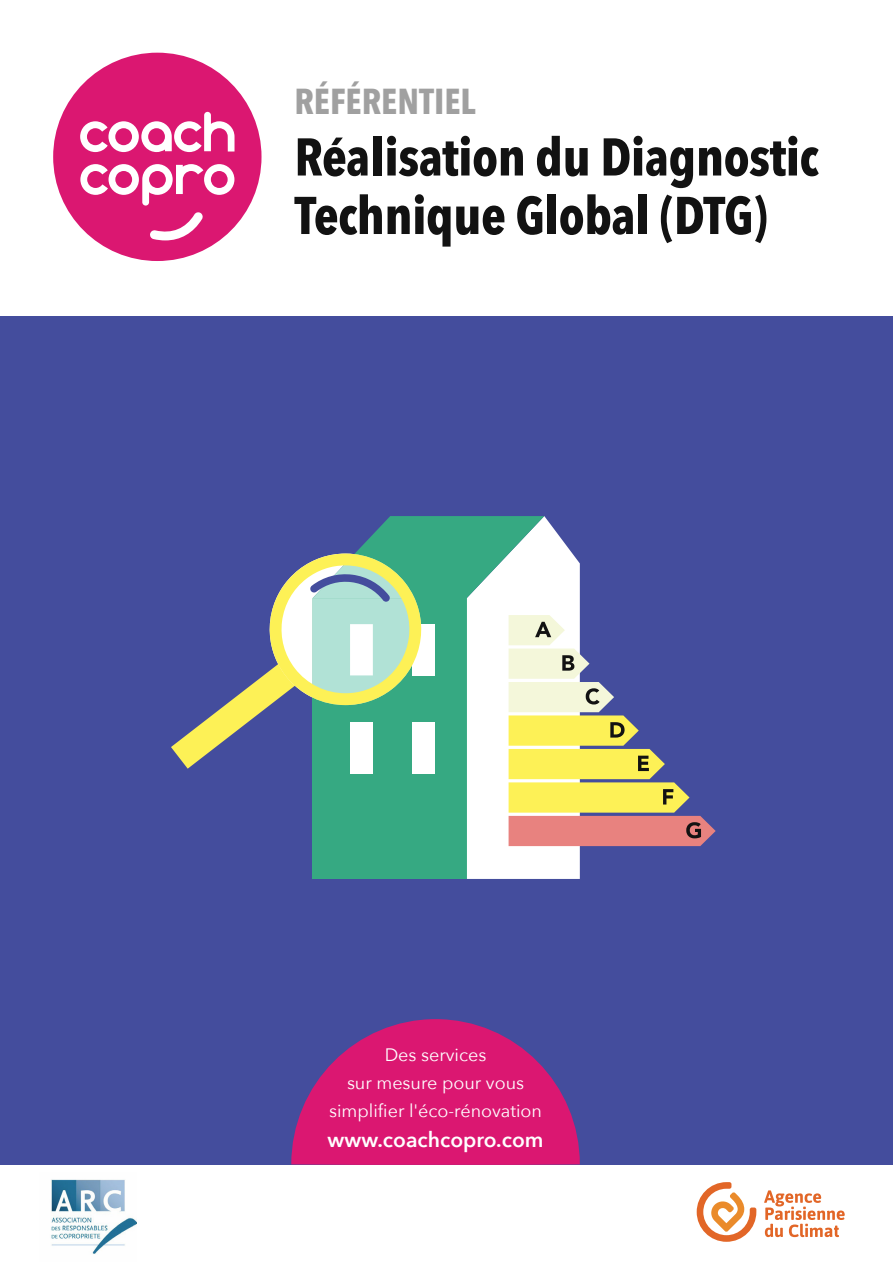
<style>
.page{position:relative;width:893px;height:1263px;background:#fff}
.page>*{position:absolute;margin:0;border:0;box-sizing:border-box;transform-origin:0 0}
.t1{font:700 52.5px/58.5px "Avenir Next Condensed";letter-spacing:-.01em;color:#121212}
.t2{font:700 36px "Avenir Next Condensed";color:#a0a0a0}
.t3{font:600 21px "Avenir Next";color:#fff}
.t4{font:18px/28.2px "Avenir Next";color:#fff;text-align:center}
</style>
<div class="page">
<div style="left:0;top:316px;width:893px;height:849px;background:#444d9d"></div>
<svg style="left:764px;top:1190px;width:81px;height:47px"></svg>
<svg style="left:697px;top:1182px;width:59px;height:60px"></svg>
<div style="left:53px;top:53px;width:208px;height:208px;background:#db1771;border-radius:50%"></div>
<svg style="left:80px;top:112px;width:154px;height:40px"></svg>
<svg style="left:80px;top:164px;width:154px;height:42px"></svg>
<svg style="left:150px;top:212px;width:53px;height:28px"></svg>
<svg style="left:291px;top:1019px;width:289px;height:146px"></svg>
<svg style="left:171px;top:516px;width:545px;height:363px"></svg>
<img style="left:51px;top:1179px;width:85px;height:75px">
<h2 class="t2" style="left:294px;top:80px;width:183px">RÉFÉRENTIEL</h2>
<h1 class="t1" style="left:294px;top:128px;width:526px">Réalisation du Diagnostic<br>Technique Global (DTG)</h1>
<p class="t4" style="left:329px;top:1040px;width:214px">Des services<br>sur mesure pour vous simplifier l'éco-rénovation</p>
<p class="t3" style="left:328px;top:1122px;width:217px">www.coachcopro.com</p>
</div>
